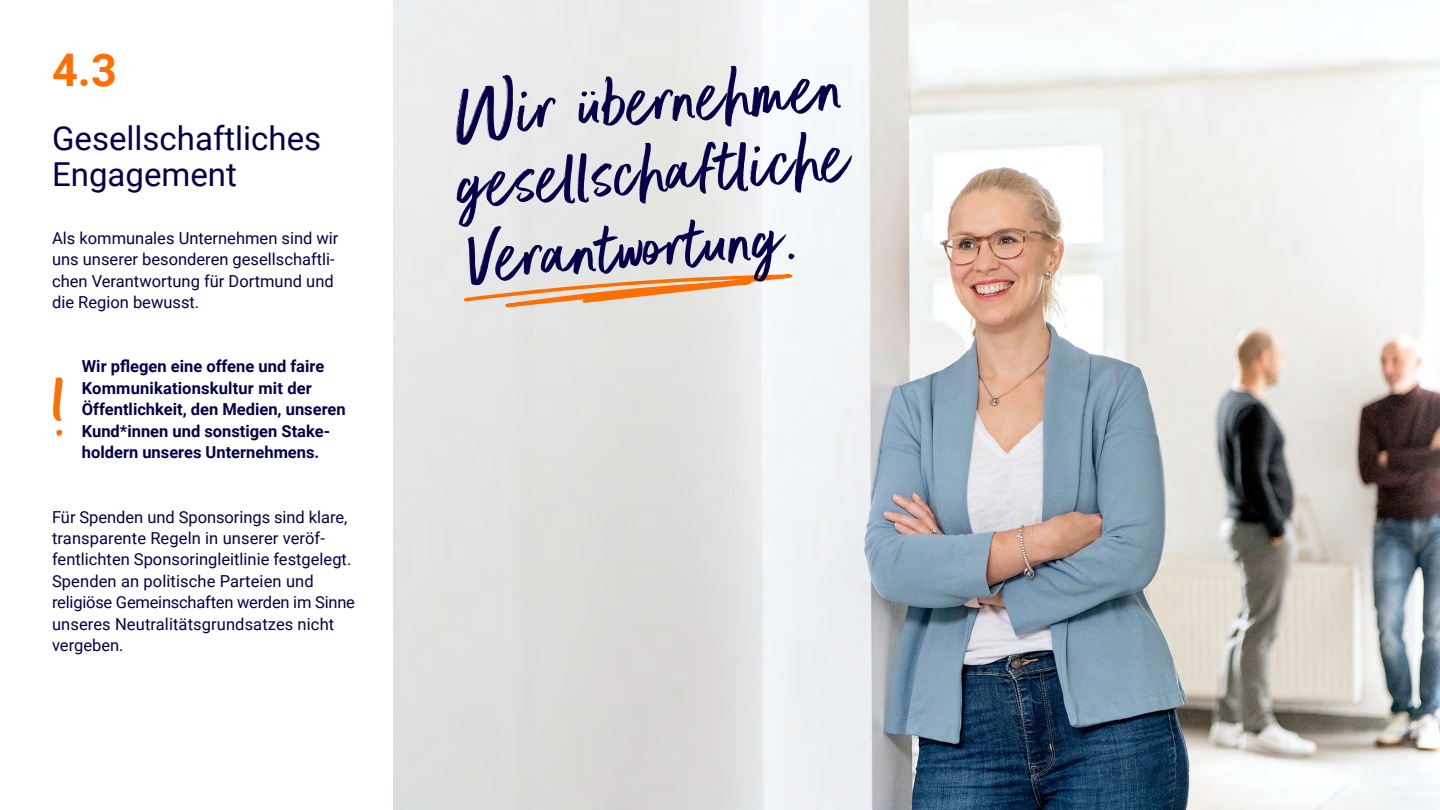
<style>
.page{position:relative;width:1440px;height:810px;background:#fff}
.page>*{position:absolute;margin:0;border:0;box-sizing:border-box;transform-origin:0 0}
.t1{font:83.7px/73px "Better Times";color:#050048;text-align:justify}
.t2{font:700 45px "Roboto";color:#ff6f00}
.t3{font:33px/36.3px "Roboto";color:#050048}
.t4{font:16.5px/21.5px "Roboto";color:#050048}
.t5{font:700 16.5px/21.5px "Roboto";color:#050048}
</style>
<div class="page">
<img style="left:394px;top:0;width:1046px;height:810px">
<svg style="left:464px;top:274px;width:329px;height:34px;background:#edc8ab"></svg>
<h2 class="t2" style="left:52px;top:38px;width:66px">4.3</h2>
<h3 class="t3" style="left:52px;top:119px;width:271px">Gesellschaftliches<br>Engagement</h3>
<p class="t4" style="left:52px;top:227px;width:288px">Als kommunales Unternehmen sind wir uns unserer besonderen gesellschaftli&shy;chen Verantwortung für Dortmund und die Region bewusst.</p>
<p class="t5" style="left:82px;top:355px;width:265px">Wir pflegen eine offene und faire Kommunikationskultur mit der Öffentlichkeit, den Medien, unseren Kund*innen und sonstigen Stake&shy;holdern unseres Unternehmens.</p>
<p class="t4" style="left:52px;top:505px;width:304px">Für Spenden und Sponsorings sind klare, transparente Regeln in unserer veröf&shy;fentlichten Sponsoringleitlinie festgelegt.<br>Spenden an politische Parteien und religiöse Gemeinschaften werden im Sinne unseres Neutralitätsgrundsatzes nicht vergeben.</p>
<h1 class="t1" style="left:452px;top:82px;width:392px;rotate:-4deg">Wir übernehmen gesellschaftliche Verantwortung.</h1>
</div>
